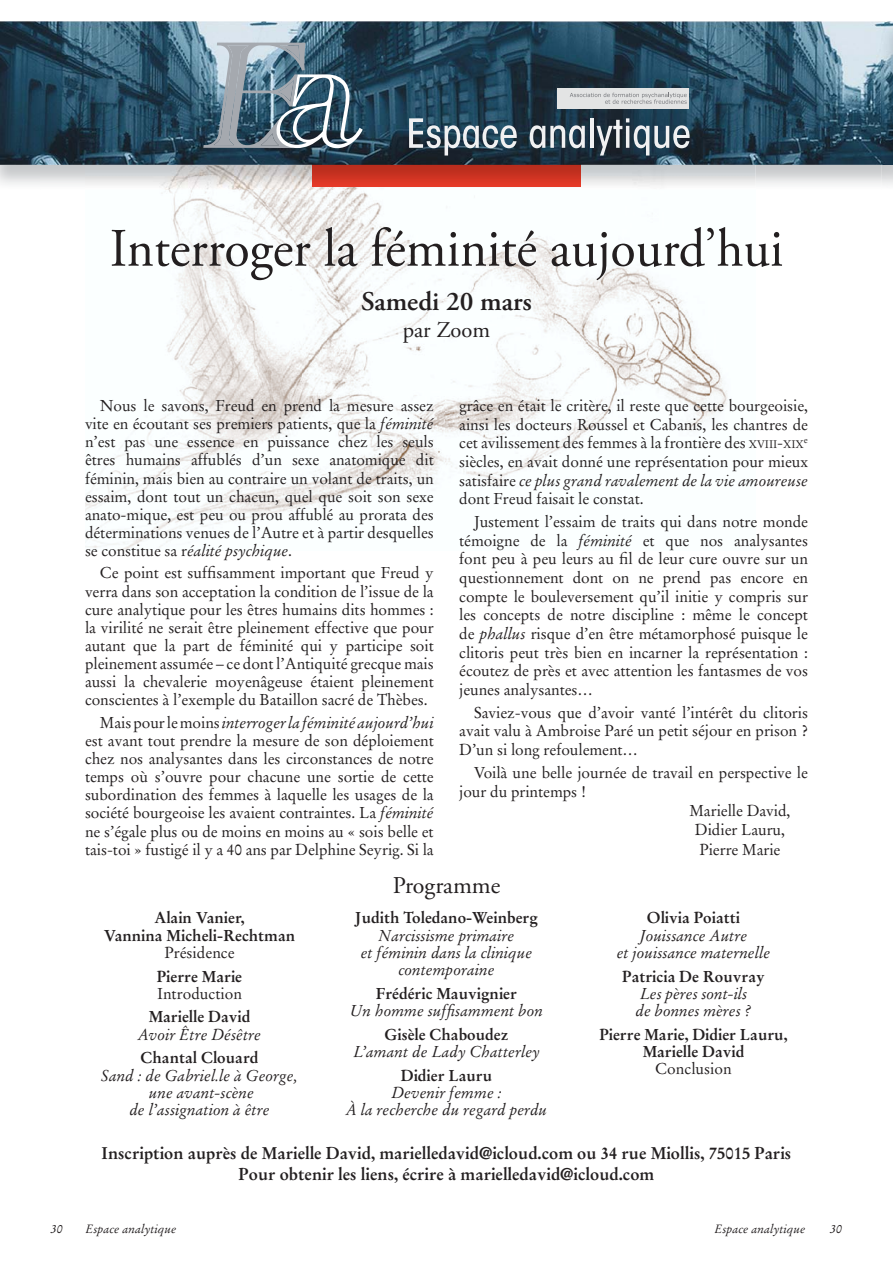
<style>
.page{position:relative;width:893px;height:1263px;background:#fff}
.page>*{position:absolute;margin:0;border:0;box-sizing:border-box;transform-origin:0 0}
.t1{font:54px "Adobe Garamond Pro";color:#231f20;scale:.96 1}
.t2{font:600 27px "Adobe Garamond Pro";color:#231f20}
.t3{font:24px "Adobe Garamond Pro";color:#231f20}
.t4{font:22.5px "Adobe Garamond Pro";color:#231f20}
.t5{font:700 16.95px/21px "Stempel Garamond";color:#231f20;text-align:center}
.t6{font:15.75px/18.1px "Stempel Garamond";letter-spacing:-.005em;color:#231f20;text-align:justify}
.t7{font:italic 15.75px/17.2px "Stempel Garamond";color:#231f20;text-align:center}
.t8{font:700 15.75px/17.2px "Stempel Garamond";color:#231f20;text-align:center}
.t9{font:italic 12px "Stempel Garamond";color:#231f20}
.t10{font:9.15px "Stempel Garamond";color:#231f20}
.s1{font-style:italic}
.s2{font-size:10.95px}
</style>
<div class="page">
<img style="left:85px;top:165px;width:669px;height:386px">
<img style="left:754px;top:165px;width:139px;height:20px">
<img style="left:312px;top:165px;width:268px;height:22px">
<img style="left:0;top:21px;width:893px;height:144px">
<div style="left:557px;top:88px;width:132px;height:20px;background:#e3e4e4"></div>
<svg style="left:570px;top:93px;width:117px;height:11px"></svg>
<svg style="left:203px;top:43px;width:160px;height:105px;background:#67808f"></svg>
<svg style="left:409px;top:118px;width:108px;height:38px"></svg>
<svg style="left:530px;top:125px;width:55px;height:23px"></svg>
<hr style="left:590px;top:118px;width:4px;height:30px;background:#f1f1f2">
<svg style="left:596px;top:118px;width:94px;height:38px"></svg>
<img style="left:881px;top:22px;width:12px;height:143px">
<h1 class="t1" style="left:110px;top:223px;width:703px">Interroger la féminité aujourd’hui</h1>
<h2 class="t2" style="left:361px;top:290px;width:172px">Samedi 20 mars</h2>
<h3 class="t4" style="left:403px;top:319px;width:89px">par Zoom</h3>
<p class="t6" style="left:85px;top:398px;width:350px;text-indent:15px">Nous le savons, Freud en prend la mesure assez vite en écoutant ses premiers patients, que la <span class="s1">féminité </span>n’est pas une essence en puissance chez les seuls êtres humains affublés d’un sexe anatomique dit féminin, mais bien au contraire un volant de traits, un essaim, dont tout un chacun, quel que soit son sexe anato-mique, est peu ou prou affublé au prorata des déterminations venues de l’Autre et à partir desquelles se constitue sa r<span class="s1">éalité psychique</span>.</p>
<p class="t6" style="left:85px;top:565px;width:350px;text-indent:15px">Ce point est suffisamment important que Freud y verra dans son acceptation la condition de l’issue de la cure analytique pour les êtres humains dits hommes : la virilité ne serait être pleinement effective que pour autant que la part de féminité qui y participe soit pleinement assumée – ce dont l’Antiquité grecque mais aussi la chevalerie moyenâgeuse étaient pleinement conscientes à l’exemple du Bataillon sacré de Thèbes.</p>
<p class="t6" style="left:85px;top:715px;width:350px;text-indent:15px">Mais pour le moins <span class="s1">interroger la féminité aujourd’hui </span>est avant tout prendre la mesure de son déploiement chez nos analysantes dans les circonstances de notre temps où s’ouvre pour chacune une sortie de cette subordination des femmes à laquelle les usages de la société bourgeoise les avaient contraintes. La <span class="s1">féminité </span>ne s’égale plus ou de moins en moins au « sois belle et tais-toi » fustigé il y a 40 ans par Delphine Seyrig. Si la</p>
<p class="t6" style="left:459px;top:398px;width:350px;line-height:18.6px">grâce en était le critère, il reste que cette bourgeoisie, ainsi les docteurs Roussel et Cabanis, les chantres de cet avilissement des femmes à la frontière des <span class="s2">XVIII</span>-<span class="s2">XIX</span></p>
<p class="t10" style="left:804px;top:436px;width:5px">e</p>
<p class="t6" style="left:459px;top:454px;width:350px;line-height:18.6px">siècles, en avait donné une représentation pour mieux satisfaire <span class="s1">ce plus grand ravalement de la vie amoureuse </span>dont Freud faisait le constat.</p>
<p class="t6" style="left:459px;top:514px;width:350px;line-height:18.6px;text-indent:15px">Justement l’essaim de traits qui dans notre monde témoigne de la <span class="s1">féminité</span> et que nos analysantes font peu à peu leurs au fil de leur cure ouvre sur un questionnement dont on ne prend pas encore en compte le bouleversement qu’il initie y compris sur les concepts de notre discipline : même le concept de <span class="s1">phallus</span> risque d’en être métamorphosé puisque le clitoris peut très bien en incarner la représentation : écoutez de près et avec attention les fantasmes de vos jeunes analysantes…</p>
<p class="t6" style="left:459px;top:704px;width:350px;line-height:18.6px;text-indent:15px">Saviez-vous que d’avoir vanté l’intérêt du clitoris avait valu à Ambroise Paré un petit séjour en prison ?<br>D’un si long refoulement…</p>
<p class="t6" style="left:474px;top:765px;width:335px">Voilà une belle journée de travail en perspective le</p>
<p class="t6" style="left:459px;top:783px;width:128px">jour du printemps !</p>
<p class="t6" style="left:689px;top:803px;width:103px">Marielle David,</p>
<p class="t6" style="left:695px;top:822px;width:92px">Didier Lauru,</p>
<p class="t6" style="left:699px;top:842px;width:83px">Pierre Marie</p>
<p class="t8" style="left:104px;top:911px;width:193px">Alain Vanier,<br>Vannina Micheli-Rechtman</p>
<p class="t6" style="left:164px;top:945px;width:72px">Présidence</p>
<p class="t8" style="left:157px;top:969px;width:87px">Pierre Marie</p>
<p class="t6" style="left:157px;top:986px;width:86px">Introduction</p>
<p class="t8" style="left:149px;top:1010px;width:103px">Marielle David</p>
<p class="t7" style="left:138px;top:1027px;width:125px">Avoir Être Désêtre</p>
<p class="t8" style="left:141px;top:1051px;width:119px">Chantal Clouard</p>
<p class="t7" style="left:101px;top:1068px;width:198px">Sand : de Gabriel.le à George, une avant-scène<br>de l’assignation à être</p>
<h3 class="t3" style="left:393px;top:874px;width:109px">Programme</h3>
<p class="t8" style="left:355px;top:911px;width:185px">Judith Toledano-Weinberg</p>
<p class="t7" style="left:361px;top:928px;width:173px">Narcissisme primaire<br>et féminin dans la clinique contemporaine</p>
<p class="t8" style="left:376px;top:986px;width:143px">Frédéric Mauvignier</p>
<p class="t7" style="left:350px;top:1003px;width:195px">Un homme suffisamment bon</p>
<p class="t8" style="left:384px;top:1027px;width:125px">Gisèle Chaboudez</p>
<p class="t7" style="left:353px;top:1044px;width:188px">L’amant de Lady Chatterley</p>
<p class="t8" style="left:401px;top:1068px;width:93px">Didier Lauru</p>
<p class="t7" style="left:346px;top:1085px;width:203px">Devenir femme :<br>À la recherche du regard perdu</p>
<p class="t8" style="left:647px;top:911px;width:95px">Olivia Poiatti</p>
<p class="t7" style="left:617px;top:928px;width:155px">Jouissance Autre<br>et jouissance maternelle</p>
<p class="t8" style="left:622px;top:969px;width:144px">Patricia De Rouvray</p>
<p class="t7" style="left:635px;top:986px;width:117px;text-align:left">Les pères sont-ils de bonnes mères ?</p>
<p class="t8" style="left:599px;top:1027px;width:190px">Pierre Marie, Didier Lauru,<br>Marielle David</p>
<p class="t6" style="left:655px;top:1061px;width:78px">Conclusion</p>
<p class="t5" style="left:102px;top:1144px;width:691px">Inscription auprès de Marielle David, marielledavid@icloud.com ou 34 rue Miollis, 75015 Paris<br>Pour obtenir les liens, écrire à marielledavid@icloud.com</p>
<p class="t9" style="left:51px;top:1224px;width:13px">30</p>
<p class="t9" style="left:85px;top:1224px;width:93px">Espace analytique</p>
<p class="t9" style="left:714px;top:1224px;width:93px">Espace analytique</p>
<p class="t9" style="left:830px;top:1224px;width:13px">30</p>
</div>
